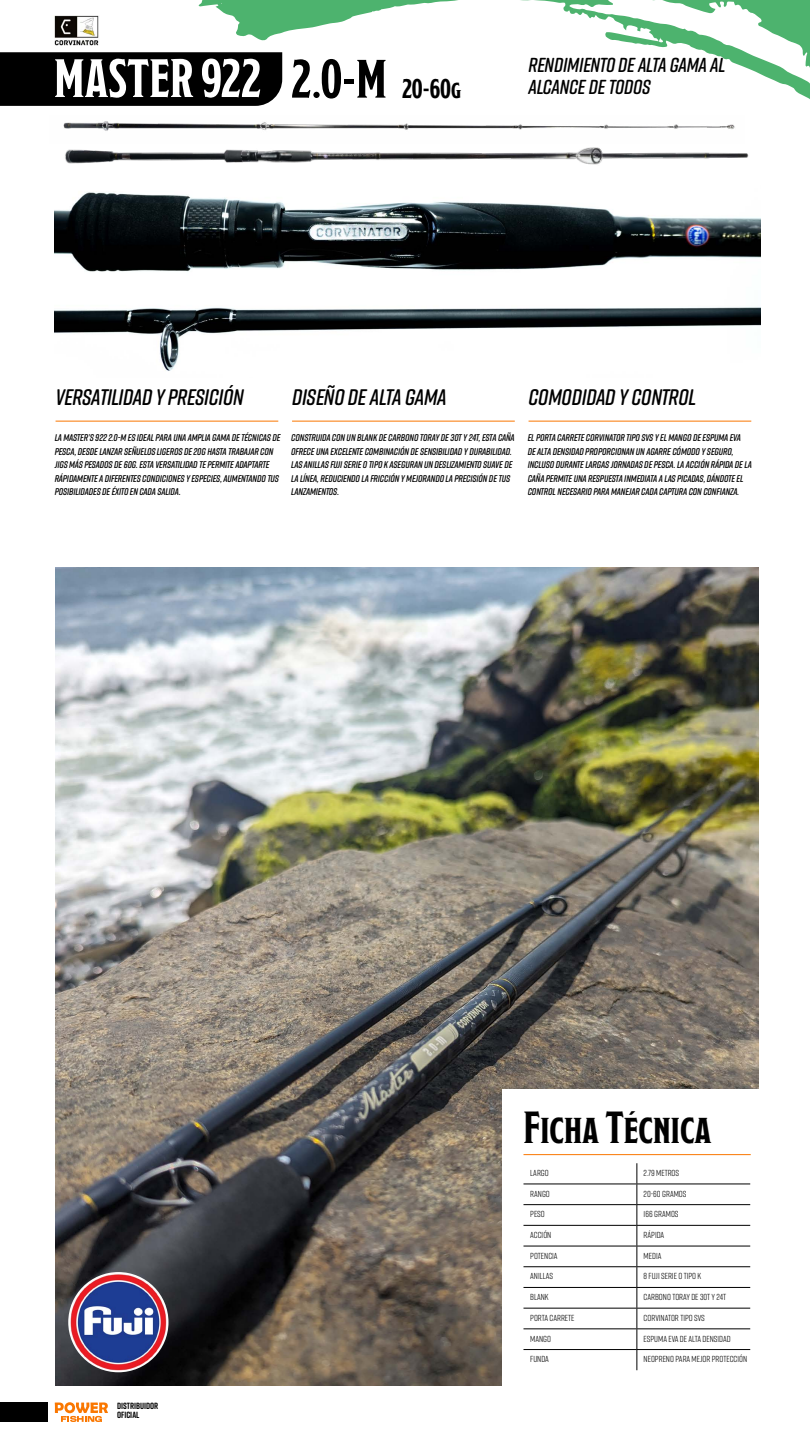
<style>
.page{position:relative;width:810px;height:1440px;background:#fff}
.page>*{position:absolute;margin:0;border:0;box-sizing:border-box;transform-origin:0 0}
.t1{font:700 54px "Modesto Condensed";color:#fff}
.t2{font:700 45px "Modesto Condensed";color:#000}
.t3{font:700 27px "Modesto Condensed";color:#000}
.t4{font:italic 600 22.5px "Rift Soft";letter-spacing:-.01em;color:#000}
.t5{font:italic 600 20.25px "Rift Soft";letter-spacing:-.015em;color:#000}
.t6{font:italic 600 9.75px/13.5px "Rift Soft";letter-spacing:-.015em;color:#000}
.t7{font:700 9px/9px "Rift Soft";color:#000}
.t8{font:8.77px "Rift Soft";color:#000}
.s1{font-size:54px}
</style>
<div class="page">
<div style="left:0;top:52px;width:177px;height:54px;background:#000"></div>
<img style="left:65px;top:147px;width:684px;height:18px">
<img style="left:63px;top:121px;width:672px;height:10px">
<img style="left:55px;top:192px;width:705px;height:179px">
<hr style="left:56px;top:421px;width:222px;height:1px;background:#fa7700">
<hr style="left:529px;top:421px;width:222px;height:1px;background:#fa7700">
<hr style="left:292px;top:421px;width:223px;height:1px;background:#fa7700">
<img style="left:56px;top:567px;width:702px;height:819px">
<div style="left:502px;top:1089px;width:263px;height:306px;background:#fff"></div>
<hr style="left:524px;top:1154px;width:227px;height:1px;background:#fa7700">
<hr style="left:523px;top:1184px;width:114px;height:1px;background:#000">
<hr style="left:637px;top:1184px;width:113px;height:1px;background:#000">
<hr style="left:523px;top:1204px;width:114px;height:1px;background:#000">
<hr style="left:637px;top:1204px;width:113px;height:1px;background:#000">
<hr style="left:523px;top:1225px;width:114px;height:1px;background:#000">
<hr style="left:637px;top:1225px;width:113px;height:1px;background:#000">
<hr style="left:523px;top:1246px;width:114px;height:1px;background:#000">
<hr style="left:637px;top:1246px;width:113px;height:1px;background:#000">
<hr style="left:523px;top:1266px;width:114px;height:1px;background:#000">
<hr style="left:637px;top:1266px;width:113px;height:1px;background:#000">
<hr style="left:523px;top:1287px;width:114px;height:1px;background:#000">
<hr style="left:637px;top:1287px;width:113px;height:1px;background:#000">
<hr style="left:523px;top:1308px;width:114px;height:1px;background:#000">
<hr style="left:637px;top:1308px;width:113px;height:1px;background:#000">
<hr style="left:523px;top:1328px;width:114px;height:1px;background:#000">
<hr style="left:637px;top:1328px;width:113px;height:1px;background:#000">
<hr style="left:523px;top:1349px;width:114px;height:1px;background:#000">
<hr style="left:637px;top:1349px;width:113px;height:1px;background:#000">
<svg style="left:636px;top:1163px;width:1px;height:207px"></svg>
<img style="left:68px;top:1272px;width:101px;height:100px;border-radius:50px">
<svg style="left:177px;top:0;width:633px;height:127px"></svg>
<img style="left:54px;top:15px;width:45px;height:31px">
<svg style="left:55px;top:1402px;width:53px;height:20px"></svg>
<div style="left:0;top:1402px;width:48px;height:20px;background:#000"></div>
<h1 class="t1" style="left:54px;top:51px;width:209px">MASTER 922</h1>
<h3 class="t5" style="left:529px;top:51px;width:199px">RENDIMIENTO DE ALTA GAMA AL</h3>
<h3 class="t3" style="left:291px;top:75px;width:172px"><span class="s1">2.0-M</span> 20-60g</h3>
<h3 class="t5" style="left:529px;top:72px;width:124px">ALCANCE DE TODOS</h3>
<h3 class="t4" style="left:56px;top:381px;width:190px">VERSATILIDAD Y PRESICIÓN</h3>
<h3 class="t4" style="left:292px;top:381px;width:156px">DISEÑO DE ALTA GAMA</h3>
<p class="t6" style="left:55px;top:431px;width:227px">LA MASTER’S 922 2.0-M ES IDEAL PARA UNA AMPLIA GAMA DE TÉCNICAS DE PESCA, DESDE LANZAR SEÑUELOS LIGEROS DE 20G HASTA TRABAJAR CON JIGS MÁS PESADOS DE 60G. ESTA VERSATILIDAD TE PERMITE ADAPTARTE RÁPIDAMENTE A DIFERENTES CONDICIONES Y ESPECIES, AUMENTANDO TUS POSIBILIDADES DE ÉXITO EN CADA SALIDA.</p>
<p class="t6" style="left:291px;top:431px;width:225px">CONSTRUIDA CON UN BLANK DE CARBONO TORAY DE 30T Y 24T, ESTA CAÑA OFRECE UNA EXCELENTE COMBINACIÓN DE SENSIBILIDAD Y DURABILIDAD.<br>LAS ANILLAS FUJI SERIE O TIPO K ASEGURAN UN DESLIZAMIENTO SUAVE DE LA LÍNEA, REDUCIENDO LA FRICCIÓN Y MEJORANDO LA PRECISIÓN DE TUS LANZAMIENTOS.</p>
<h3 class="t4" style="left:529px;top:381px;width:169px">COMODIDAD Y CONTROL</h3>
<p class="t6" style="left:528px;top:431px;width:226px">EL PORTA CARRETE CORVINATOR TIPO SVS Y EL MANGO DE ESPUMA EVA<br>DE ALTA DENSIDAD PROPORCIONAN UN AGARRE CÓMODO Y SEGURO, INCLUSO DURANTE LARGAS JORNADAS DE PESCA. LA ACCIÓN RÁPIDA DE LA CAÑA PERMITE UNA RESPUESTA INMEDIATA A LAS PICADAS, DÁNDOTE EL CONTROL NECESARIO PARA MANEJAR CADA CAPTURA CON CONFIANZA.</p>
<p class="t7" style="left:117px;top:1401px;width:43px">DISTRIBUIDOR<br>OFICIAL</p>
<h2 class="t2" style="left:524px;top:1105px;width:190px">Ficha Técnica</h2>
<p class="t8" style="left:530px;top:1167px;width:20px">LARGO</p>
<p class="t8" style="left:644px;top:1167px;width:37px">2.79 METROS</p>
<p class="t8" style="left:530px;top:1187px;width:21px">RANGO</p>
<p class="t8" style="left:644px;top:1187px;width:44px">20-60 GRAMOS</p>
<p class="t8" style="left:530px;top:1208px;width:16px">PESO</p>
<p class="t8" style="left:644px;top:1208px;width:36px">166 GRAMOS</p>
<p class="t8" style="left:530px;top:1229px;width:23px">ACCIÓN</p>
<p class="t8" style="left:644px;top:1229px;width:22px">RÁPIDA</p>
<p class="t8" style="left:530px;top:1250px;width:29px">POTENCIA</p>
<p class="t8" style="left:644px;top:1250px;width:19px">MEDIA</p>
<p class="t8" style="left:530px;top:1270px;width:24px">ANILLAS</p>
<p class="t8" style="left:644px;top:1270px;width:59px">8 FUJI SERIE O TIPO K</p>
<p class="t8" style="left:530px;top:1291px;width:20px">BLANK</p>
<p class="t8" style="left:644px;top:1291px;width:84px">CARBONO TORAY DE 30T Y 24T</p>
<p class="t8" style="left:530px;top:1312px;width:46px">PORTA CARRETE</p>
<p class="t8" style="left:644px;top:1312px;width:63px">CORVINATOR TIPO SVS</p>
<p class="t8" style="left:530px;top:1332px;width:22px">MANGO</p>
<p class="t8" style="left:644px;top:1332px;width:89px">ESPUMA EVA DE ALTA DENSIDAD</p>
<p class="t8" style="left:530px;top:1353px;width:20px">FUNDA</p>
<p class="t8" style="left:644px;top:1353px;width:105px">NEOPRENO PARA MEJOR PROTECCIÓN</p>
</div>
